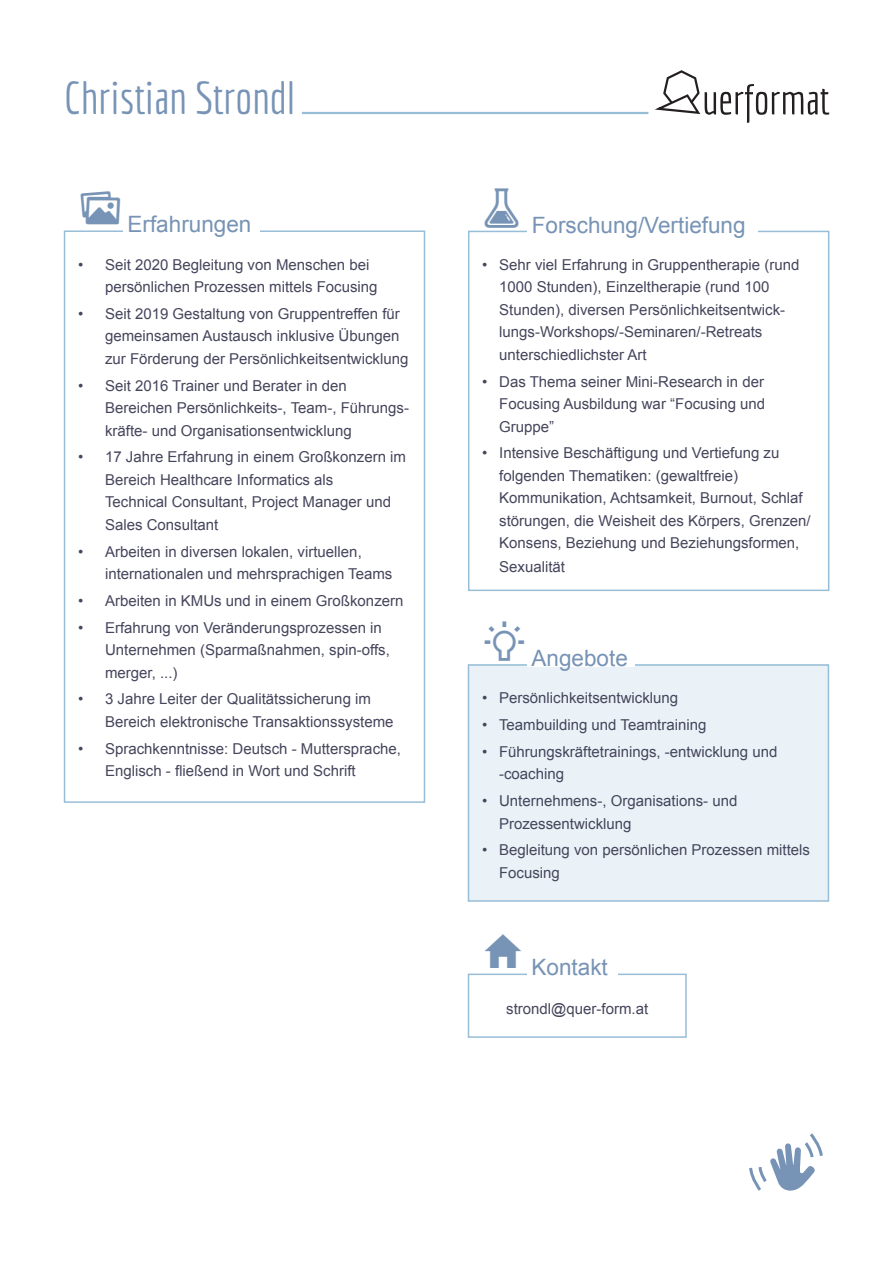
<style>
.page{position:relative;width:893px;height:1263px;background:#fff}
.page>*{position:absolute;margin:0;border:0;box-sizing:border-box;transform-origin:0 0}
.t1{font:45px "Economica";color:#7793b5}
.t2{font:45px "Ionicons";color:#7793b5}
.t3{font:22.5px "Arial";color:#7793b5}
.t4{font:15px/22.5px "Arial";color:#45455c}
</style>
<div class="page">
<div style="left:468px;top:665px;width:360px;height:236px;background:#eaf2f7"></div>
<div style="left:468px;top:664px;width:361px;height:238px;border:2px solid #98bdd7"></div>
<div style="left:527px;top:641px;width:107px;height:25px;background:#fff"></div>
<div style="left:64px;top:230px;width:361px;height:573px;border:2px solid #98bdd7"></div>
<div style="left:123px;top:207px;width:136px;height:25px;background:#fff"></div>
<div style="left:468px;top:973px;width:219px;height:65px;border:2px solid #98bdd7"></div>
<div style="left:527px;top:950px;width:91px;height:25px;background:#fff"></div>
<svg style="left:655px;top:70px;width:174px;height:53px"></svg>
<hr style="left:302px;top:112px;width:346px;height:2px;background:#98bdd7">
<div style="left:468px;top:231px;width:361px;height:360px;border:2px solid #98bdd7"></div>
<div style="left:527px;top:202px;width:231px;height:31px;background:#fff"></div>
<svg style="left:749px;top:1133px;width:74px;height:58px"></svg>
<p class="t1" style="left:64px;top:72px;width:233px">Christian Strondl</p>
<p class="t3" style="left:128px;top:210px;width:125px">Erfahrungen</p>
<p class="t4" style="left:105px;top:253px;width:274px;text-indent:-27px">• Seit 2020 Begleitung von Menschen bei persönlichen Prozessen mittels Focusing</p>
<p class="t4" style="left:105px;top:303px;width:305px;text-indent:-27px">• Seit 2019 Gestaltung von Gruppentreffen für gemeinsamen Austausch inklusive Übungen zur Förderung der Persönlichkeitsentwicklung</p>
<p class="t4" style="left:105px;top:374px;width:306px;text-indent:-27px">• Seit 2016 Trainer und Berater in den<br>Bereichen Persönlichkeits-, Team-, Führungs&shy;kräfte- und Organisationsentwicklung</p>
<p class="t4" style="left:105px;top:446px;width:302px;text-indent:-27px">• 17 Jahre Erfahrung in einem Großkonzern im Bereich Healthcare Informatics als<br>Technical Consultant, Project Manager und Sales Consultant</p>
<p class="t4" style="left:105px;top:540px;width:289px;text-indent:-27px">• Arbeiten in diversen lokalen, virtuellen, internationalen und mehrsprachigen Teams</p>
<p class="t4" style="left:78px;top:590px;width:327px">• Arbeiten in KMUs und in einem Großkonzern</p>
<p class="t4" style="left:105px;top:616px;width:286px;text-indent:-27px">• Erfahrung von Veränderungsprozessen in<br>Unternehmen (Sparmaßnahmen, spin-offs, merger, ...)</p>
<p class="t4" style="left:105px;top:688px;width:290px;text-indent:-27px">• 3 Jahre Leiter der Qualitätssicherung im<br>Bereich elektronische Transaktionssysteme</p>
<p class="t4" style="left:105px;top:737px;width:297px;text-indent:-27px">• Sprachkenntnisse: Deutsch - Muttersprache,<br>Englisch - fließend in Wort und Schrift</p>
<p class="t3" style="left:532px;top:210px;width:215px">Forschung/Vertiefung</p>
<p class="t4" style="left:499px;top:253px;width:302px;text-indent:-17px">• Sehr viel Erfahrung in Gruppentherapie (rund 1000 Stunden), Einzeltherapie (rund 100<br>Stunden), diversen Persönlichkeitsentwick&shy;lungs-Workshops/-Seminaren/-Retreats unterschiedlichster Art</p>
<p class="t4" style="left:499px;top:370px;width:267px;text-align:justify;text-indent:-17px">• Das Thema seiner Mini-Research in der Focusing Ausbildung war “Focusing und Gruppe”</p>
<p class="t4" style="left:499px;top:442px;width:313px;text-indent:-17px">• Intensive Beschäftigung und Vertiefung zu folgenden Thematiken: (gewaltfreie)<br>Kommunikation, Achtsamkeit, Burnout, Schlaf störungen, die Weisheit des Körpers, Grenzen/ Konsens, Beziehung und Beziehungsformen,</p>
<p class="t4" style="left:499px;top:556px;width:67px">Sexualität</p>
<p class="t2" style="left:485px;top:619px;width:41px">●</p>
<p class="t3" style="left:531px;top:643px;width:98px">Angebote</p>
<p class="t4" style="left:482px;top:687px;width:198px">• Persönlichkeitsentwicklung</p>
<p class="t4" style="left:482px;top:714px;width:226px">• Teambuilding und Teamtraining</p>
<p class="t4" style="left:499px;top:740px;width:280px;text-indent:-17px">• Führungskräftetrainings, -entwicklung und -coaching</p>
<p class="t4" style="left:499px;top:790px;width:240px;text-indent:-17px">• Unternehmens-, Organisations- und<br>Prozessentwicklung</p>
<p class="t4" style="left:499px;top:839px;width:312px;text-indent:-17px">• Begleitung von persönlichen Prozessen mittels<br>Focusing</p>
<p class="t3" style="left:531px;top:953px;width:78px">Kontakt</p>
<p class="t4" style="left:506px;top:998px;width:143px">strondl@quer-form.at</p>
</div>
